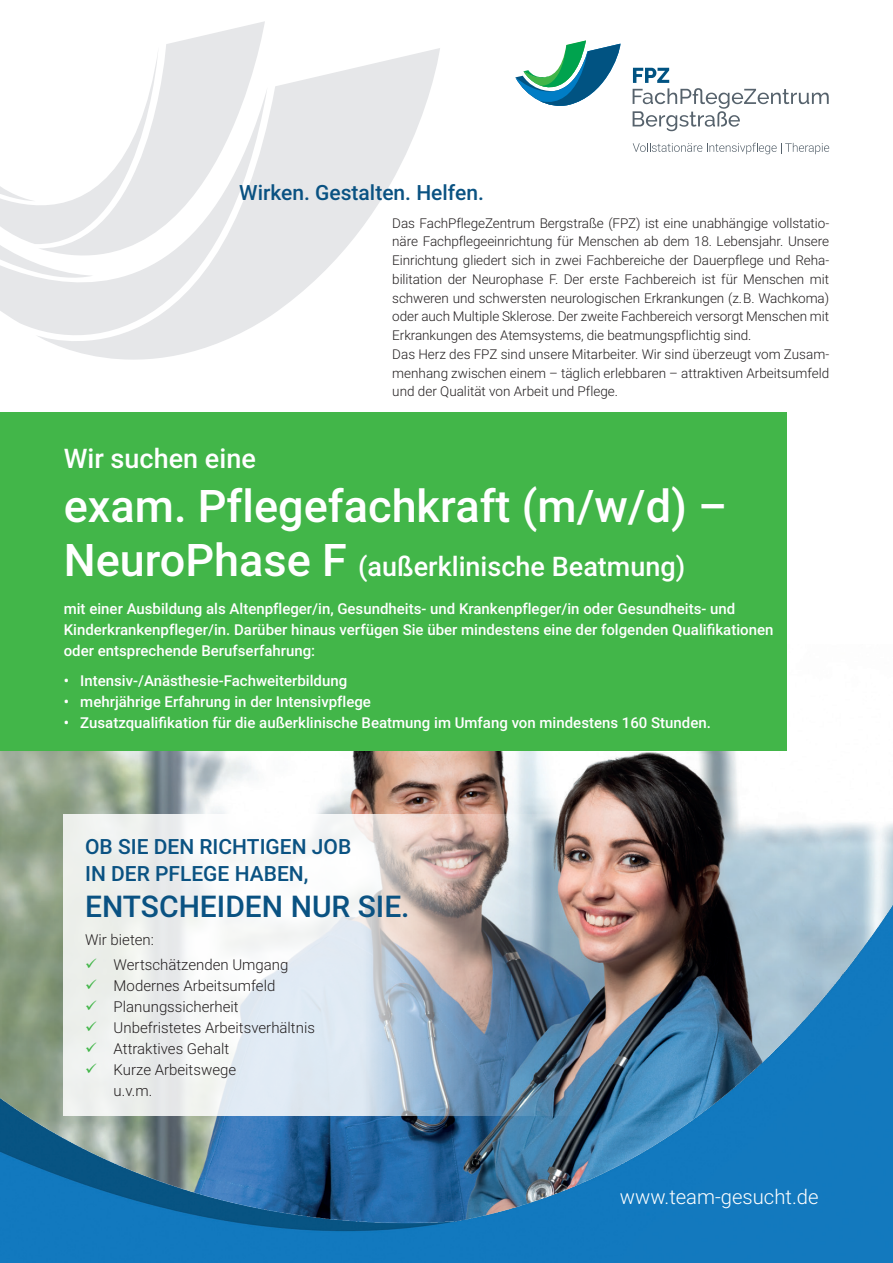
<style>
.page{position:relative;width:893px;height:1263px;background:#fff}
.page>*{position:absolute;margin:0;border:0;box-sizing:border-box;transform-origin:0 0}
.t1{font:500 45px "Roboto";color:#fff}
.t2{font:500 30px "Roboto";color:#0a5282}
.t3{font:500 27px "Roboto";color:#fff}
.t4{font:500 21px/27px "Roboto";color:#0a5282}
.t5{font:300 20.25px "Roboto";color:#fff}
.t6{font:500 15px/21px "Roboto";color:#fff}
.t7{font:300 15px/21px "Roboto";color:#231f20}
.t8{font:300 13.5px/18.8px "Roboto";letter-spacing:-.005em;color:#231f20}
.s1{font-size:45px}
.s2{color:#42b649}
</style>
<div class="page">
<svg style="left:268px;top:48px;width:172px;height:269px;fill:#e6e7e9"></svg>
<svg style="left:0;top:90px;width:268px;height:270px;fill:#e6e7e9"></svg>
<svg style="left:38px;top:21px;width:227px;height:282px;fill:#e6e7e9"></svg>
<svg style="left:0;top:47px;width:159px;height:252px"></svg>
<img style="left:0;top:751px;width:893px;height:512px">
<img style="left:64px;top:814px;width:556px;height:301px">
<svg style="left:633px;top:68px;width:196px;height:63px"></svg>
<svg style="left:633px;top:143px;width:196px;height:11px"></svg>
<svg style="left:515px;top:40px;width:105px;height:66px"></svg>
<div style="left:0;top:412px;width:787px;height:339px;background:#42b649"></div>
<svg style="left:97px;top:991px;width:15px;height:1px"></svg>
<svg style="left:97px;top:1012px;width:15px;height:1px"></svg>
<svg style="left:97px;top:1033px;width:15px;height:1px"></svg>
<svg style="left:97px;top:1054px;width:15px;height:1px"></svg>
<h3 class="t4" style="left:239px;top:179px;width:246px">Wirken. Gestalten. Helfen.</h3>
<p class="t8" style="left:392px;top:213px;width:438px">Das FachPflegeZentrum Bergstraße (FPZ) ist eine unabhängige vollstatio&shy;näre Fachpflegeeinrichtung für Menschen ab dem 18. Lebensjahr. Unsere Einrichtung gliedert sich in zwei Fachbereiche der Dauerpflege und Reha&shy;bilitation der Neurophase F. Der erste Fachbereich ist für Menschen mit schweren und schwersten neurologischen Erkrankungen (z.B. Wachkoma) oder auch Multiple Sklerose. Der zweite Fachbereich versorgt Menschen mit Erkrankungen des Atemsystems, die beatmungspflichtig sind.<br>Das Herz des FPZ sind unsere Mitarbeiter. Wir sind überzeugt vom Zusam&shy;menhang zwischen einem – täglich erlebbaren – attraktiven Arbeitsumfeld und der Qualität von Arbeit und Pflege.</p>
<h3 class="t3" style="left:64px;top:439px;width:194px">Wir suchen eine</h3>
<h1 class="t1" style="left:64px;top:474px;width:665px">exam. Pflegefachkraft (m/w/d) –</h1>
<h3 class="t3" style="left:64px;top:547px;width:623px"><span class="s1">NeuroPhase F</span> (außerklinische Beatmung)</h3>
<p class="t6" style="left:64px;top:598px;width:711px">mit einer Ausbildung als Altenpfleger/in, Gesundheits- und Krankenpfleger/in oder Gesundheits- und<br>Kinderkrankenpfleger/in. Darüber hinaus verfügen Sie über mindestens eine der folgenden Qualifikationen oder entsprechende Berufserfahrung:</p>
<p class="t6" style="left:64px;top:669px;width:285px">• Intensiv-/Anästhesie-Fachweiterbildung</p>
<p class="t6" style="left:64px;top:690px;width:309px">• mehrjährige Erfahrung in der Intensivpflege</p>
<p class="t6" style="left:64px;top:711px;width:649px">• Zusatzqualifikation für die außerklinische Beatmung im Umfang von mindestens 160 Stunden.</p>
<h3 class="t4" style="left:85px;top:833px;width:268px">OB SIE DEN RICHTIGEN JOB<br>IN DER PFLEGE HABEN,</h3>
<h2 class="t2" style="left:85px;top:886px;width:326px">ENTSCHEIDEN NUR SIE.</h2>
<p class="t7" style="left:85px;top:929px;width:70px">Wir bieten:</p>
<p class="t7" style="left:85px;top:954px;width:205px"><span class="s2">✓</span> Wertschätzenden Umgang</p>
<p class="t7" style="left:85px;top:975px;width:192px"><span class="s2">✓</span> Modernes Arbeitsumfeld</p>
<p class="t7" style="left:85px;top:996px;width:155px"><span class="s2">✓</span> Planungssicherheit</p>
<p class="t7" style="left:85px;top:1017px;width:231px"><span class="s2">✓</span> Unbefristetes Arbeitsverhältnis</p>
<p class="t7" style="left:85px;top:1038px;width:146px"><span class="s2">✓</span> Attraktives Gehalt</p>
<p class="t7" style="left:114px;top:1059px;width:124px;text-indent:-28px"><span class="s2">✓</span> Kurze Arbeitswege u.v.m.</p>
<h3 class="t5" style="left:620px;top:1182px;width:200px">www.team-gesucht.de</h3>
</div>
